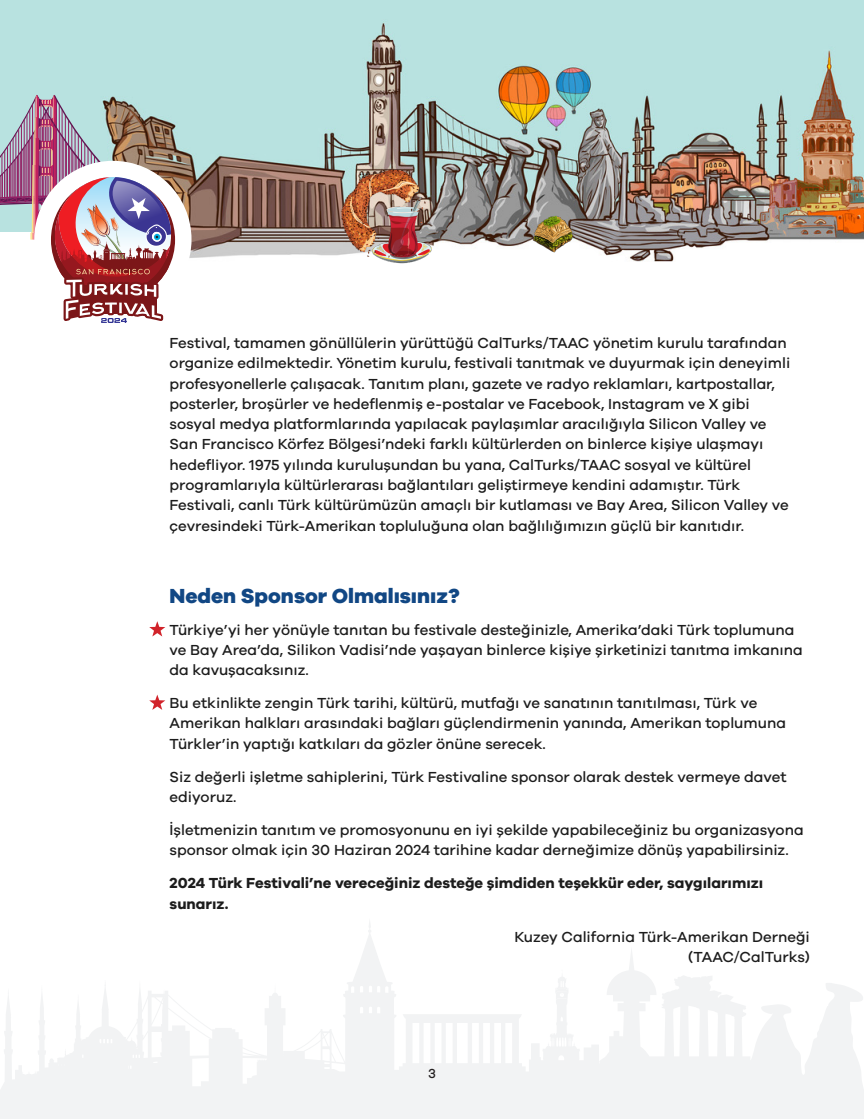
<style>
.page{position:relative;width:864px;height:1119px;background:#fff}
.page>*{position:absolute;margin:0;border:0;box-sizing:border-box;transform-origin:0 0}
.t1{font:800 21px "Galano Grotesque";color:#114784}
.t2{font:500 15px/20.2px "Galano Grotesque";color:#1c1c1c}
.t3{font:700 15px/20.2px "Galano Grotesque";color:#1c1c1c}
.t4{font:500 13.5px "Galano Grotesque";color:#231f20}
</style>
<div class="page">
<svg style="left:0;top:922px;width:863px;height:196px"></svg>
<svg style="left:149px;top:621px;width:16px;height:15px"></svg>
<svg style="left:149px;top:694px;width:16px;height:15px"></svg>
<div style="left:0;top:0;width:863px;height:232px;background:#b8e2e0"></div>
<img style="left:175px;top:23px;width:688px;height:239px">
<img style="left:526px;top:212px;width:53px;height:41px">
<img style="left:336px;top:167px;width:100px;height:97px">
<div style="left:34px;top:161px;width:157px;height:157px;background:#fff;border-radius:50%"></div>
<img style="left:0;top:95px;width:175px;height:228px">
<p class="t2" style="left:169px;top:332px;width:622px">Festival, tamamen gönü llü lerin yü rüttüğü CalTurks/TAAC yönetim kurulu tarafından organize edilmektedir. Yönetim kurulu, festivali tanıtmak ve duyurmak için deneyimli profesyonellerle çalışacak. Tanıtım planı, gazete ve radyo reklamları, kartpostallar, posterler, broşü rler ve hedeflenmiş e-postalar ve Facebook, Instagram ve X gibi sosyal medya platformlarında yapılacak paylaşımlar aracılığıyla Silicon Valley ve San Francisco Körfez Bölgesi’ndeki farklı kü ltü rlerden on binlerce kişiye ulaşmayı hedefliyor. 1975 yılında kuruluşundan bu yana, CalTurks/TAAC sosyal ve kü ltü rel programlarıyla kü ltü rlerarası bağlantıları geliştirmeye kendini adamıştır. Tü rk Festivali, canlı Tü rk kü ltü rü müzü n amaçlı bir kutlaması ve Bay Area, Silicon Valley ve çevresindeki Tü rk-Amerikan topluluğuna olan bağlılığımızın güçlü bir kanıtıdır.</p>
<h1 class="t1" style="left:169px;top:582px;width:291px">Neden Sponsor Olmalısınız?</h1>
<p class="t2" style="left:169px;top:619px;width:634px">Türkiye’yi her yönüyle tanıtan bu festivale desteğinizle, Amerika’daki Türk toplumuna ve Bay Area’da, Silikon Vadisi’nde yaşayan binlerce kişiye şirketinizi tanıtma imkanına da kavuşacaksınız.</p>
<p class="t2" style="left:169px;top:692px;width:617px">Bu etkinlikte zengin Türk tarihi, kültürü, mutfağı ve sanatının tanıtılması, Türk ve<br>Amerikan halkları arasındaki bağları güçlendirmenin yanında, Amerikan toplumuna<br>Türkler’in yaptığı katkıları da gözler önüne serecek.</p>
<p class="t2" style="left:169px;top:766px;width:618px">Siz değerli işletme sahiplerini, Türk Festivaline sponsor olarak destek vermeye davet ediyoruz.</p>
<p class="t2" style="left:169px;top:819px;width:635px">İşletmenizin tanıtım ve promosyonunu en iyi şekilde yapabileceğiniz bu organizasyona sponsor olmak için 30 Haziran 2024 tarihine kadar derneğimize dönüş yapabilirsiniz.</p>
<p class="t3" style="left:169px;top:872px;width:595px">2024 Türk Festivali’ne vereceğiniz desteğe şimdiden teşekkür eder, saygılarımızı sunarız.</p>
<p class="t2" style="left:514px;top:925px;width:297px;text-align:right">Kuzey California Türk-Amerikan Derneği (TAAC/CalTurks)</p>
<p class="t4" style="left:428px;top:1065px;width:9px">3</p>
</div>
